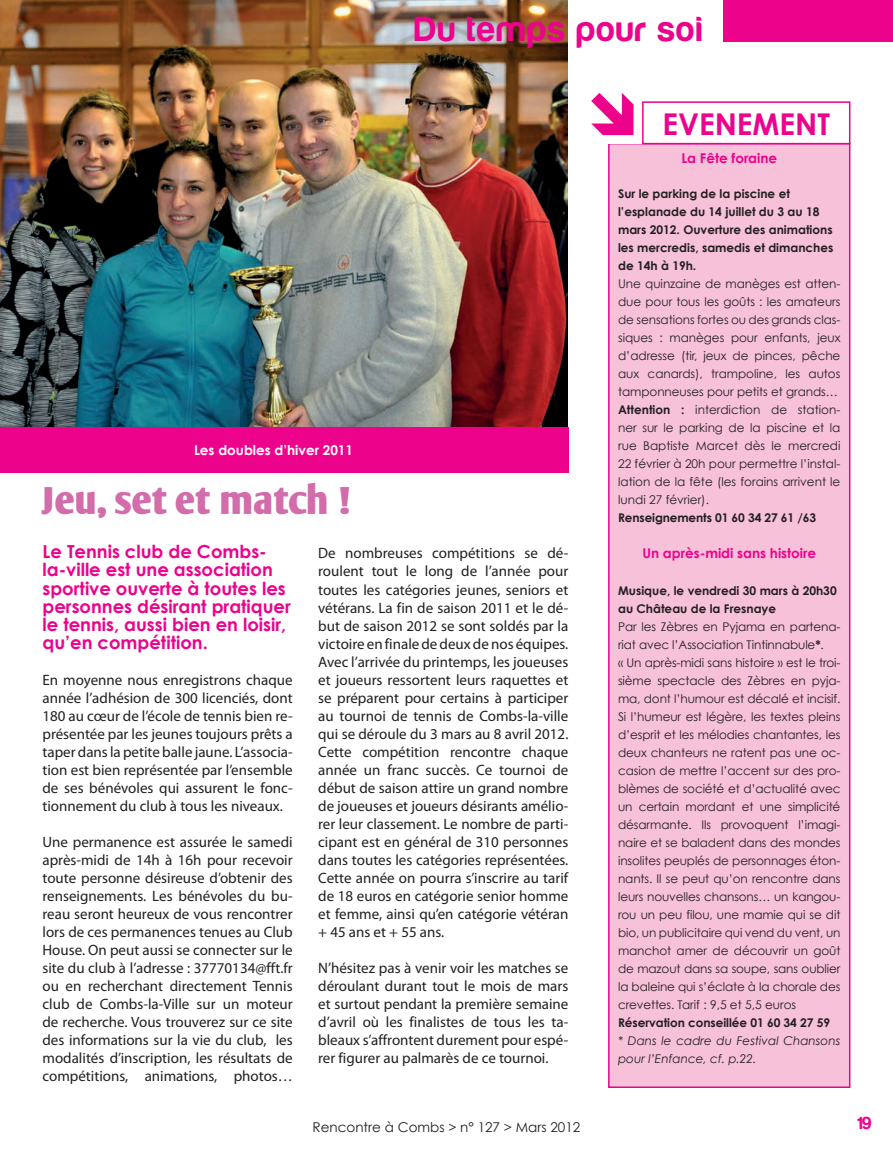
<style>
.page{position:relative;width:893px;height:1149px;background:#fff}
.page>*{position:absolute;margin:0;border:0;box-sizing:border-box;transform-origin:0 0}
.t1{font:700 37.5px "Oli Jo";color:#d26caa}
.t2{font:36px "Harabara";letter-spacing:.05em;color:#ed028c}
.t3{font:700 30px "Century Gothic";color:#ed028c}
.t4{font:700 18px/18px "Century Gothic";color:#ed028c}
.t5{font:18px "Harabara";color:#ed028c}
.t6{font:15px/18px "Myriad Pro";color:#231f20;text-align:justify}
.t7{font:700 13.5px "Century Gothic";color:#ed028c}
.t8{font:13.5px "Century Gothic";color:#231f20}
.t9{font:700 13.5px "Century Gothic";color:#fff}
.t10{font:12px/18px "Century Gothic";letter-spacing:-.01em;color:#231f20}
.t11{font:700 12px/18px "Century Gothic";color:#231f20}
.t12{font:italic 12px/18px "Century Gothic";color:#231f20}
.s1{font-weight:700}
.s2{font-weight:700;font-style:italic}
</style>
<div class="page">
<div style="left:724px;top:0;width:169px;height:42px;background:#ed028c"></div>
<img style="left:0;top:0;width:568px;height:427px">
<div style="left:609px;top:144px;width:241px;height:942px;background:#f7c1d9"></div>
<div style="left:608px;top:143px;width:242px;height:944px;border:2px solid #ed028c"></div>
<div style="left:583px;top:89px;width:58px;height:55px;background:#fff"></div>
<div style="left:642px;top:101px;width:208px;height:43px;border:2px solid #ed028c"></div>
<div style="left:0;top:427px;width:568px;height:45px;background:#ed028c"></div>
<h2 class="t2" style="left:415px;top:11px;width:288px">Du temps pour soi</h2>
<p class="t9" style="left:194px;top:441px;width:161px">Les doubles d’hiver 2011</p>
<h1 class="t1" style="left:43px;top:478px;width:310px">Jeu, set et match !</h1>
<p class="t4" style="left:43px;top:542px;width:250px">Le Tennis club de Combs&shy;la-ville est une association sportive ouverte à toutes les personnes désirant pratiquer le tennis, aussi bien en loisir, qu’en compétition.</p>
<p class="t6" style="left:43px;top:670px;width:252px">En moyenne nous enregistrons chaque année l’adhésion de 300 licenciés, dont 180 au cœur de l’école de tennis bien re&shy;présentée par les jeunes toujours prêts a taper dans la petite balle jaune. L’associa&shy;tion est bien représentée par l’ensemble de ses bénévoles qui assurent le fonc&shy;tionnement du club à tous les niveaux.</p>
<p class="t6" style="left:43px;top:832px;width:252px">Une permanence est assurée le samedi après-midi de 14h à 16h pour recevoir toute personne désireuse d’obtenir des renseignements. Les bénévoles du bu&shy;reau seront heureux de vous rencontrer lors de ces permanences tenues au Club House. On peut aussi se connecter sur le site du club à l’adresse : 37770134@fft.fr ou en recherchant directement Tennis club de Combs-la-Ville sur un moteur de recherche. Vous trouverez sur ce site des informations sur la vie du club, les modalités d’inscription, les résultats de compétitions, animations, photos…</p>
<p class="t6" style="left:318px;top:544px;width:252px">De nombreuses compétitions se dé&shy;roulent tout le long de l’année pour toutes les catégories jeunes, seniors et vétérans. La fin de saison 2011 et le dé&shy;but de saison 2012 se sont soldés par la victoire en finale de deux de nos équipes.<br>Avec l’arrivée du printemps, les joueuses et joueurs ressortent leurs raquettes et se préparent pour certains à participer au tournoi de tennis de Combs-la-ville qui se déroule du 3 mars au 8 avril 2012.<br>Cette compétition rencontre chaque année un franc succès. Ce tournoi de début de saison attire un grand nombre de joueuses et joueurs désirants amélio&shy;rer leur classement. Le nombre de parti&shy;cipant est en général de 310 personnes dans toutes les catégories représentées.<br>Cette année on pourra s’inscrire au tarif de 18 euros en catégorie senior homme et femme, ainsi qu’en catégorie vétéran + 45 ans et + 55 ans.</p>
<p class="t6" style="left:318px;top:958px;width:252px">N’hésitez pas à venir voir les matches se déroulant durant tout le mois de mars et surtout pendant la première semaine d’avril où les finalistes de tous les ta&shy;bleaux s’affrontent durement pour espé&shy;rer figurer au palmarès de ce tournoi.</p>
<h3 class="t3" style="left:663px;top:105px;width:169px">EVENEMENT</h3>
<p class="t7" style="left:681px;top:149px;width:97px">La Fête foraine</p>
<p class="t11" style="left:618px;top:184px;width:217px">Sur le parking de la piscine et l’esplanade du 14 juillet du 3 au 18 mars 2012. Ouverture des animations les mercredis, samedis et dimanches de 14h à 19h.</p>
<p class="t10" style="left:618px;top:274px;width:224px">Une quinzaine de manèges est atten&shy;due pour tous les goûts : les amateurs de sensations fortes ou des grands clas&shy;siques : manèges pour enfants, jeux d’adresse (tir, jeux de pinces, pêche aux canards), trampoline, les autos tamponneuses pour petits et grands… <span class="s1">Attention :</span> interdiction de station&shy;ner sur le parking de la piscine et la rue Baptiste Marcet dès le mercredi 22 février à 20h pour permettre l’instal&shy;lation de la fête (les forains arrivent le lundi 27 février).</p>
<p class="t11" style="left:618px;top:508px;width:199px">Renseignements 01 60 34 27 61 /63</p>
<p class="t7" style="left:642px;top:545px;width:175px">Un après-midi sans histoire</p>
<p class="t11" style="left:618px;top:580px;width:220px">Musique, le vendredi 30 mars à 20h30 au Château de la Fresnaye</p>
<p class="t10" style="left:618px;top:616px;width:224px">Par les Zèbres en Pyjama en partena&shy;riat avec l’Association Tintinnabule<span class="s2">*</span>.<br>« Un après-midi sans histoire » est le troi&shy;sième spectacle des Zèbres en pyja&shy;ma, dont l’humour est décalé et incisif.<br>Si l’humeur est légère, les textes pleins d’esprit et les mélodies chantantes, les deux chanteurs ne ratent pas une oc&shy;casion de mettre l’accent sur des pro&shy;blèmes de société et d’actualité avec un certain mordant et une simplicité désarmante. Ils provoquent l’imagi&shy;naire et se baladent dans des mondes insolites peuplés de personnages éton&shy;nants. Il se peut qu’on rencontre dans leurs nouvelles chansons… un kangou&shy;rou un peu filou, une mamie qui se dit bio, un publicitaire qui vend du vent, un manchot amer de découvrir un goût de mazout dans sa soupe, sans oublier la baleine qui s’éclate à la chorale des crevettes. Tarif : 9,5 et 5,5 euros</p>
<p class="t11" style="left:618px;top:1012px;width:214px">Réservation conseillée 01 60 34 27 59</p>
<p class="t12" style="left:618px;top:1030px;width:224px">* Dans le cadre du Festival Chansons pour l’Enfance, cf. p.22.</p>
<p class="t8" style="left:313px;top:1118px;width:269px">Rencontre à Combs &gt; n° 127 &gt; Mars 2012</p>
<p class="t5" style="left:858px;top:1113px;width:16px">19</p>
</div>
